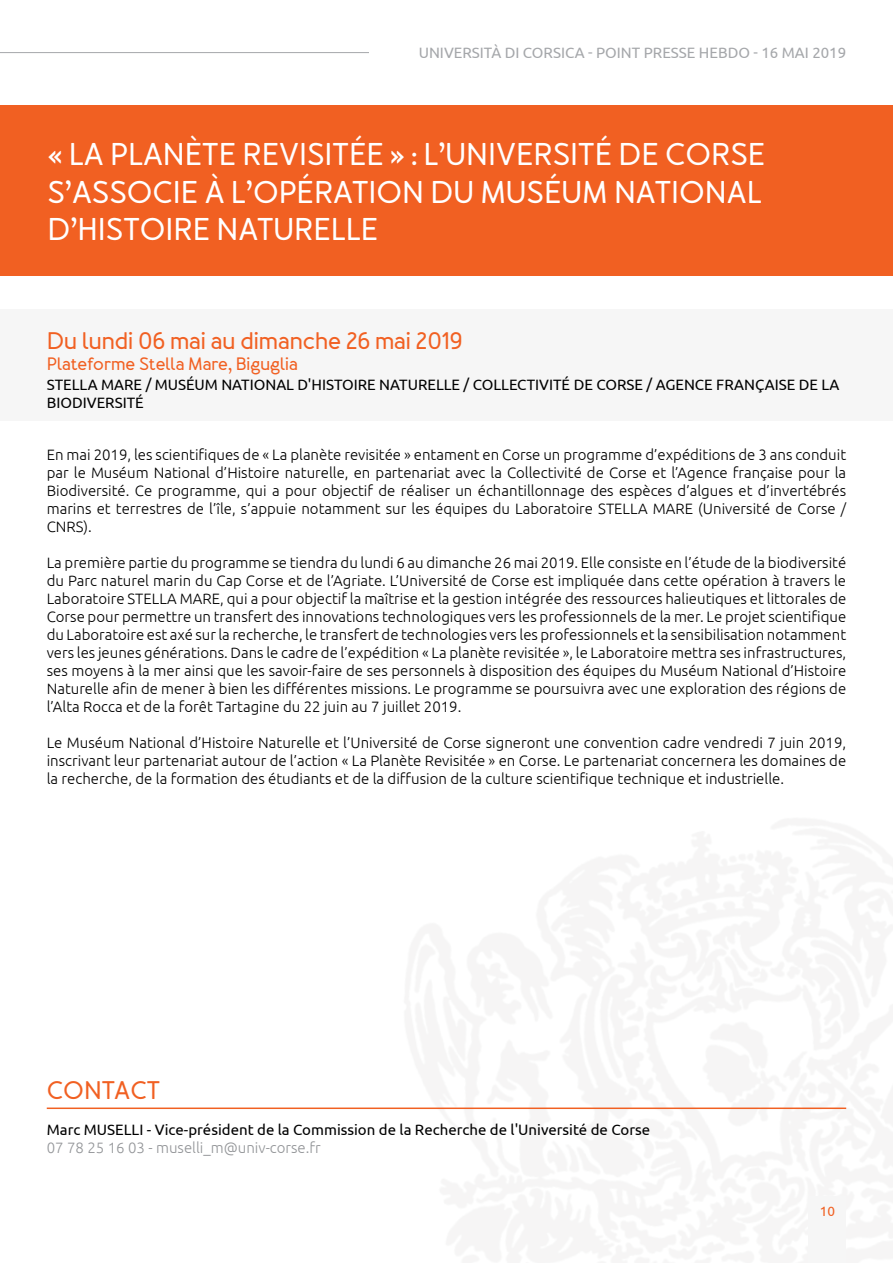
<style>
.page{position:relative;width:893px;height:1263px;background:#fff}
.page>*{position:absolute;margin:0;border:0;box-sizing:border-box;transform-origin:0 0}
.Titre_Actu{font:700 31.5px/37.8px "Merlo Round";color:#fff;text-align:justify}
.Contact_Entête{font:700 25.5px "Merlo Round";color:#f16022}
.Date{font:700 24px "Merlo Round";color:#f16022}
.Lieu{font:700 18px "Merlo Round";color:#f16022}
.Texte{font:300 15px/18px "Ubuntu";color:#000;text-align:justify}
.Organisateurs{font:15px/18px "Ubuntu";color:#000}
.Contact_Nom_fonction{font:15px "Ubuntu";color:#000}
.t1{font:15px "Ubuntu";color:#a5a7aa}
.Contact_Tel_mail{font:300 15px "Ubuntu";color:#939598}
.t2{font:13.5px "Ubuntu";color:#f16022}
</style>
<div class="page">
<div style="left:808px;top:1197px;width:38px;height:66px;background:#f6f6f6"></div>
<hr style="left:0;top:52px;width:845px;height:1px;background:#a5a7aa">
<div style="left:370px;top:47px;width:476px;height:11px;background:#fff"></div>
<div style="left:1px;top:105px;width:892px;height:171px;background:#f16022"></div>
<div style="left:0;top:309px;width:893px;height:112px;background:#f6f6f6"></div>
<hr style="left:47px;top:1107px;width:799px;height:2px;background:#f16022">
<p class="t1" style="left:419px;top:44px;width:429px">UNIVERSITÀ DI CORSICA - POINT PRESSE HEBDO - 16 mai 2019</p>
<p class="Titre_Actu" style="left:48px;top:137px;width:719px">« LA PLANÈTE REVISITÉE » : L’UNIVERSITÉ DE CORSE S’ASSOCIE À L’OPÉRATION DU MUSÉUM NATIONAL D’HISTOIRE NATURELLE</p>
<p class="Date" style="left:47px;top:326px;width:417px">Du lundi 06 mai au dimanche 26 mai 2019</p>
<p class="Lieu" style="left:47px;top:353px;width:253px">Plateforme Stella Mare, Biguglia</p>
<p class="Organisateurs" style="left:47px;top:375px;width:794px">STELLA MARE / MUSÉUM NATIONAL D'HISTOIRE NATURELLE / COLLECTIVITÉ DE CORSE / AGENCE FRANÇAISE DE LA<br>BIODIVERSITÉ</p>
<p class="Texte" style="left:47px;top:446px;width:801px">En mai 2019, les scientifiques de « La planète revisitée » entament en Corse un programme d’expéditions de 3 ans conduit par le Muséum National d’Histoire naturelle, en partenariat avec la Collectivité de Corse et l’Agence française pour la Biodiversité. Ce programme, qui a pour objectif de réaliser un échantillonnage des espèces d’algues et d’invertébrés marins et terrestres de l’île, s’appuie notamment sur les équipes du Laboratoire STELLA MARE (Université de Corse / CNRS).</p>
<p class="Texte" style="left:47px;top:554px;width:801px">La première partie du programme se tiendra du lundi 6 au dimanche 26 mai 2019. Elle consiste en l’étude de la biodiversité du Parc naturel marin du Cap Corse et de l’Agriate. L’Université de Corse est impliquée dans cette opération à travers le Laboratoire STELLA MARE, qui a pour objectif la maîtrise et la gestion intégrée des ressources halieutiques et littorales de Corse pour permettre un transfert des innovations technologiques vers les professionnels de la mer. Le projet scientifique du Laboratoire est axé sur la recherche, le transfert de technologies vers les professionnels et la sensibilisation notamment vers les jeunes générations. Dans le cadre de l’expédition « La planète revisitée », le Laboratoire mettra ses infrastructures, ses moyens à la mer ainsi que les savoir-faire de ses personnels à disposition des équipes du Muséum National d’Histoire Naturelle afin de mener à bien les différentes missions. Le programme se poursuivra avec une exploration des régions de l’Alta Rocca et de la forêt Tartagine du 22 juin au 7 juillet 2019.</p>
<p class="Texte" style="left:47px;top:734px;width:801px">Le Muséum National d’Histoire Naturelle et l’Université de Corse signeront une convention cadre vendredi 7 juin 2019, inscrivant leur partenariat autour de l’action « La Planète Revisitée » en Corse. Le partenariat concernera les domaines de la recherche, de la formation des étudiants et de la diffusion de la culture scientifique technique et industrielle.</p>
<p class="Contact_Entête" style="left:47px;top:1075px;width:115px">CONTACT</p>
<p class="Contact_Nom_fonction" style="left:47px;top:1120px;width:605px">Marc MUSELLI - Vice-président de la Commission de la Recherche de l'Université de Corse</p>
<p class="Contact_Tel_mail" style="left:47px;top:1139px;width:275px">07 78 25 16 03 - muselli_m@univ-corse.fr</p>
<p class="t2" style="left:820px;top:1203px;width:17px">10</p>
</div>
